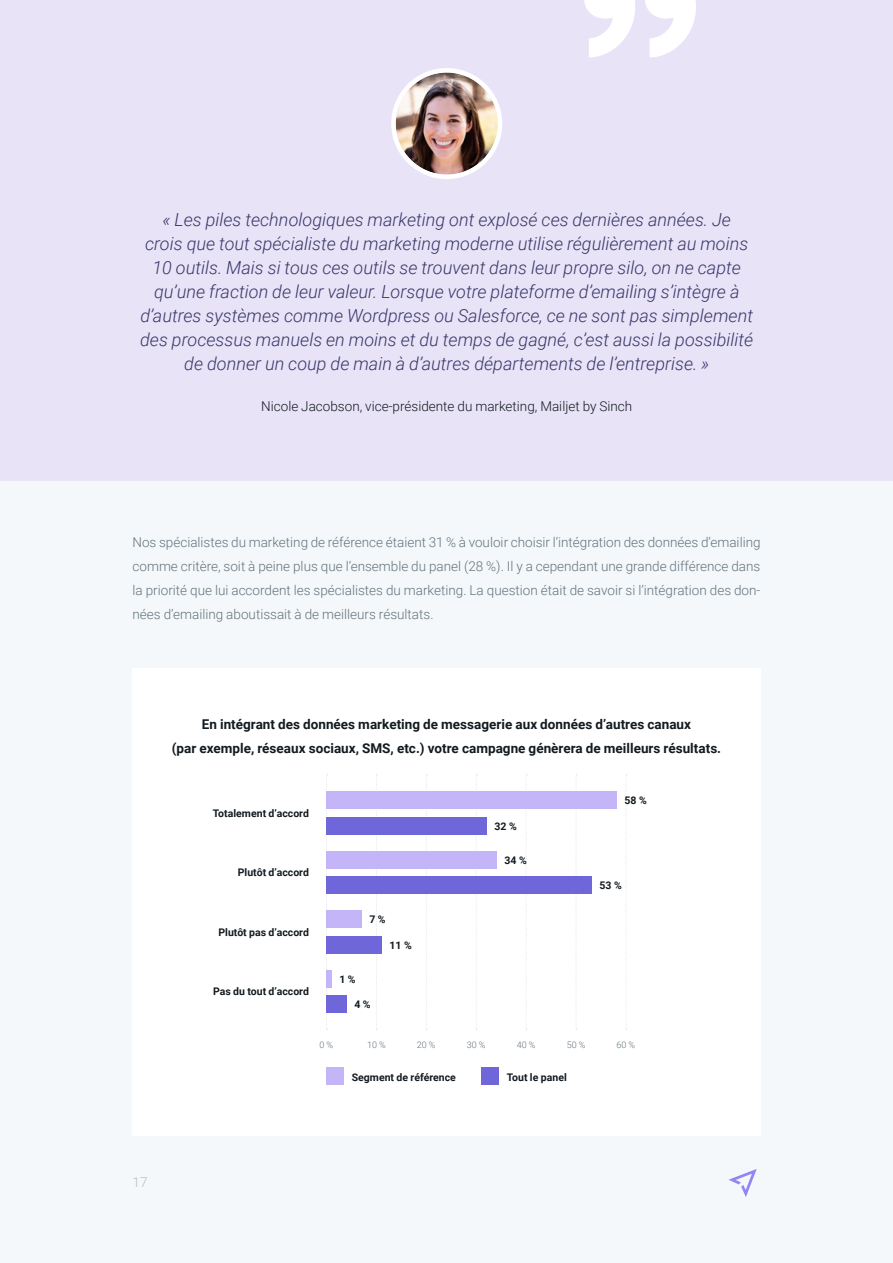
<style>
.page{position:relative;width:893px;height:1263px;background:#f5f8fa}
.page>*{position:absolute;margin:0;border:0;box-sizing:border-box;transform-origin:0 0}
.t1{font:italic 300 18px/24px "Roboto";color:#38386b;text-align:center}
.t2{font:300 13.5px/24px "Roboto";color:#63737e;text-align:justify}
.t3{font:700 13.5px/24px "Roboto";color:#131b20;text-align:center}
.t4{font:300 13.5px "Roboto";color:#131b20}
.t5{font:300 13.5px "Roboto";color:#b3bdc4}
.t6{font:700 10.5px "Roboto";color:#131b20}
.t7{font:300 9px "Roboto";color:#63737e}
</style>
<div class="page">
<svg style="left:728px;top:1169px;width:29px;height:28px"></svg>
<div style="left:0;top:0;width:893px;height:480px;background:#e9e3f7"></div>
<svg style="left:584px;top:0;width:112px;height:57px"></svg>
<svg style="left:393px;top:70px;width:107px;height:107px"></svg>
<img style="left:396px;top:73px;width:102px;height:102px;border-radius:51px">
<div style="left:391px;top:68px;width:111px;height:111px;border:4px solid #fff;border-radius:50%"></div>
<div style="left:133px;top:668px;width:628px;height:468px;background:#fff"></div>
<svg style="left:326px;top:774px;width:2px;height:256px"></svg>
<svg style="left:376px;top:774px;width:1px;height:256px"></svg>
<svg style="left:426px;top:774px;width:1px;height:256px"></svg>
<svg style="left:476px;top:774px;width:1px;height:256px"></svg>
<svg style="left:526px;top:774px;width:1px;height:256px"></svg>
<svg style="left:576px;top:774px;width:1px;height:256px"></svg>
<svg style="left:626px;top:774px;width:1px;height:256px"></svg>
<div style="left:326px;top:1068px;width:17px;height:17px;background:#c4b5f8"></div>
<div style="left:481px;top:1068px;width:17px;height:17px;background:#6f67d9"></div>
<div style="left:326px;top:817px;width:160px;height:17px;background:#6f67d9"></div>
<div style="left:326px;top:791px;width:290px;height:17px;background:#c4b5f8"></div>
<div style="left:326px;top:911px;width:35px;height:17px;background:#c4b5f8"></div>
<div style="left:326px;top:851px;width:170px;height:17px;background:#c4b5f8"></div>
<div style="left:326px;top:876px;width:265px;height:17px;background:#6f67d9"></div>
<div style="left:326px;top:936px;width:55px;height:17px;background:#6f67d9"></div>
<div style="left:326px;top:996px;width:20px;height:17px;background:#6f67d9"></div>
<div style="left:326px;top:970px;width:5px;height:17px;background:#c4b5f8"></div>
<p class="t1" style="left:140px;top:207px;width:615px">« Les piles technologiques marketing ont explosé ces dernières années. Je<br>crois que tout spécialiste du marketing moderne utilise régulièrement au moins 10 outils. Mais si tous ces outils se trouvent dans leur propre silo, on ne capte qu’une fraction de leur valeur. Lorsque votre plateforme d’emailing s’intègre à d’autres systèmes comme Wordpress ou Salesforce, ce ne sont pas simplement des processus manuels en moins et du temps de gagné, c’est aussi la possibilité de donner un coup de main à d’autres départements de l’entreprise. »</p>
<p class="t4" style="left:261px;top:397px;width:373px">Nicole Jacobson, vice-présidente du marketing, Mailjet by Sinch</p>
<p class="t2" style="left:133px;top:529px;width:630px">Nos spécialistes du marketing de référence étaient 31 % à vouloir choisir l’intégration des données d’emailing comme critère, soit à peine plus que l’ensemble du panel (28 %). Il y a cependant une grande différence dans la priorité que lui accordent les spécialistes du marketing. La question était de savoir si l’intégration des don&shy;nées d’emailing aboutissait à de meilleurs résultats.</p>
<p class="t3" style="left:172px;top:712px;width:551px">En intégrant des données marketing de messagerie aux données d’autres canaux<br>(par exemple, réseaux sociaux, SMS, etc.) votre campagne génèrera de meilleurs résultats.</p>
<p class="t5" style="left:133px;top:1173px;width:16px">17</p>
<p class="t6" style="left:213px;top:806px;width:98px">Totalement d’accord</p>
<p class="t6" style="left:238px;top:865px;width:73px">Plutôt d’accord</p>
<p class="t6" style="left:218px;top:925px;width:92px">Plutôt pas d’accord</p>
<p class="t6" style="left:213px;top:984px;width:97px">Pas du tout d’accord</p>
<p class="t6" style="left:369px;top:912px;width:18px">7 %</p>
<p class="t6" style="left:339px;top:971px;width:18px">1 %</p>
<p class="t6" style="left:354px;top:997px;width:18px">4 %</p>
<p class="t6" style="left:389px;top:937px;width:24px">11 %</p>
<p class="t6" style="left:494px;top:818px;width:24px">32 %</p>
<p class="t6" style="left:505px;top:852px;width:24px">34 %</p>
<p class="t6" style="left:625px;top:793px;width:24px">58 %</p>
<p class="t6" style="left:600px;top:878px;width:24px">53 %</p>
<p class="t7" style="left:320px;top:1038px;width:15px">0 %</p>
<p class="t7" style="left:367px;top:1038px;width:20px">10 %</p>
<p class="t7" style="left:417px;top:1038px;width:20px">20 %</p>
<p class="t7" style="left:467px;top:1038px;width:20px">30 %</p>
<p class="t7" style="left:517px;top:1038px;width:20px">40 %</p>
<p class="t7" style="left:567px;top:1038px;width:20px">50 %</p>
<p class="t7" style="left:617px;top:1038px;width:20px">60 %</p>
<p class="t6" style="left:352px;top:1069px;width:106px">Segment de référence</p>
<p class="t6" style="left:507px;top:1069px;width:62px">Tout le panel</p>
</div>
